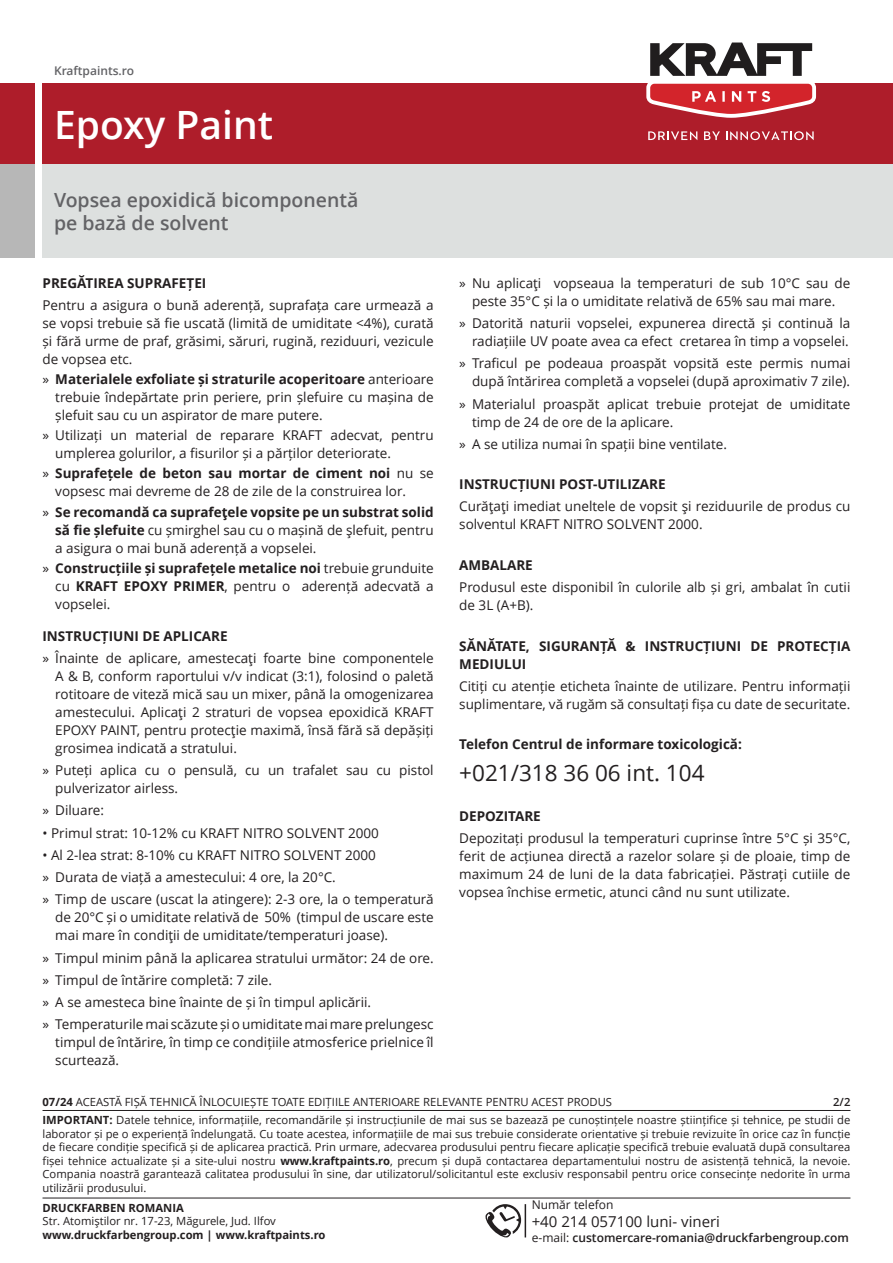
<style>
.page{position:relative;width:893px;height:1263px;background:#fff}
.page>*{position:absolute;margin:0;border:0;box-sizing:border-box;transform-origin:0 0}
.t1{font:600 39px "Open Sans";color:#fff}
.t2{font:22.5px "Open Sans";color:#231f20}
.t3{font:600 19.5px/23.4px "Open Sans";color:#636366}
.t4{font:15px "Open Sans";color:#231f20}
.t5{font:13.5px/18px "Open Sans";color:#231f20}
.t6{font:700 13.5px/18px "Open Sans";color:#231f20}
.t7{font:600 12px "Open Sans";color:#231f20}
.t8{font:600 12px "Open Sans";color:#636366}
.t9{font:12px "Open Sans";color:#231f20}
.t10{font:11.25px/13.5px "Open Sans";color:#231f20;text-align:right}
.t11{font:700 11.25px "Open Sans";color:#231f20}
.s1{font-weight:700}
.s2{font-weight:600}
.s3{font-weight:400}
</style>
<div class="page">
<div style="left:43px;top:83px;width:850px;height:81px;background:#ae1d2a"></div>
<div style="left:0;top:83px;width:34px;height:81px;background:#ae1d2a"></div>
<div style="left:43px;top:164px;width:850px;height:94px;background:#dde0df"></div>
<div style="left:0;top:164px;width:34px;height:94px;background:#b7b7b7"></div>
<svg style="left:646px;top:43px;width:171px;height:75px"></svg>
<svg style="left:648px;top:131px;width:49px;height:9px"></svg>
<svg style="left:704px;top:131px;width:16px;height:9px"></svg>
<svg style="left:726px;top:131px;width:88px;height:9px"></svg>
<hr style="left:43px;top:1110px;width:807px;height:1px;background:#231f20">
<hr style="left:43px;top:1198px;width:807px;height:1px;background:#231f20">
<svg style="left:485px;top:1204px;width:36px;height:34px"></svg>
<hr style="left:525px;top:1204px;width:1px;height:33px;background:#231f20">
<p class="t8" style="left:54px;top:62px;width:82px">Kraftpaints.ro</p>
<h1 class="t1" style="left:54px;top:98px;width:221px">Epoxy Paint</h1>
<h3 class="t3" style="left:54px;top:188px;width:306px">Vopsea epoxidică bicomponentă pe bază de solvent</h3>
<p class="t6" style="left:43px;top:274px;width:165px">PREGĂTIREA SUPRAFEȚEI</p>
<p class="t5" style="left:43px;top:296px;width:393px;text-align:justify">Pentru a asigura o bună aderență, suprafața care urmează a se vopsi trebuie să fie uscată (limită de umiditate &lt;4%), curată și fără urme de praf, grăsimi, săruri, rugină, reziduuri, vezicule de vopsea etc.</p>
<p class="t5" style="left:55px;top:370px;width:380px;text-align:justify;text-indent:-13px">» <span class="s1">Materialele exfoliate și straturile acoperitoare</span> anterioare trebuie îndepărtate prin periere, prin șlefuire cu mașina de șlefuit sau cu un aspirator de mare putere.</p>
<p class="t5" style="left:55px;top:426px;width:380px;text-indent:-13px">» Utilizați un material de reparare KRAFT adecvat, pentru umplerea golurilor, a fisurilor și a părților deteriorate.</p>
<p class="t5" style="left:55px;top:464px;width:380px;text-indent:-13px">» <span class="s1">Suprafețele de beton sau mortar de ciment noi</span> nu se vopsesc mai devreme de 28 de zile de la construirea lor.</p>
<p class="t5" style="left:55px;top:502px;width:380px;text-align:justify;text-indent:-13px">» <span class="s1">Se recomandă ca suprafeţele vopsite pe un substrat solid să fie șlefuite</span> cu șmirghel sau cu o mașină de şlefuit, pentru a asigura o mai bună aderență a vopselei.</p>
<p class="t5" style="left:55px;top:558px;width:380px;text-align:justify;text-indent:-13px">» <span class="s1">Construcțiile și suprafețele metalice noi</span> trebuie grunduite cu <span class="s1">KRAFT EPOXY PRIMER</span>, pentru o aderență adecvată a vopselei.</p>
<p class="t6" style="left:43px;top:626px;width:187px">INSTRUCȚIUNI DE APLICARE</p>
<p class="t5" style="left:55px;top:649px;width:380px;text-align:justify;text-indent:-13px">» Înainte de aplicare, amestecaţi foarte bine componentele A &amp; B, conform raportului v/v indicat (3:1), folosind o paletă rotitoare de viteză mică sau un mixer, până la omogenizarea amestecului. Aplicaţi 2 straturi de vopsea epoxidică KRAFT EPOXY PAINT, pentru protecţie maximă, însă fără să depășiți grosimea indicată a stratului.</p>
<p class="t5" style="left:55px;top:761px;width:380px;text-indent:-13px">» Puteți aplica cu o pensulă, cu un trafalet sau cu pistol pulverizator airless.</p>
<p class="t5" style="left:43px;top:801px;width:63px">» Diluare:</p>
<p class="t5" style="left:43px;top:823px;width:338px">• Primul strat: 10-12% cu KRAFT NITRO SOLVENT 2000</p>
<p class="t5" style="left:43px;top:844px;width:393px;line-height:22.2px">• Al 2-lea strat: 8-10% cu KRAFT NITRO SOLVENT 2000<br>» Durata de viață a amestecului: 4 ore, la 20°C.<br>» Timp de uscare (uscat la atingere): 2-3 ore, la o temperatură</p>
<p class="t5" style="left:55px;top:908px;width:380px">de 20°C și o umiditate relativă de 50% (timpul de uscare este mai mare în condiţii de umiditate/temperaturi joase).</p>
<p class="t5" style="left:43px;top:946px;width:393px;line-height:22.2px">» Timpul minim până la aplicarea stratului următor: 24 de ore. » Timpul de întărire completă: 7 zile.<br>» A se amesteca bine înainte de și în timpul aplicării.<br>» Temperaturile mai scăzute și o umiditate mai mare prelungesc</p>
<p class="t5" style="left:55px;top:1033px;width:380px">timpul de întărire, în timp ce condițiile atmosferice prielnice îl scurtează.</p>
<p class="t5" style="left:459px;top:274px;width:393px;text-align:center">» Nu aplicaţi vopseaua la temperaturi de sub 10°C sau de peste 35°C și la o umiditate relativă de 65% sau mai mare.</p>
<p class="t5" style="left:459px;top:314px;width:393px;text-align:right">» Datorită naturii vopselei, expunerea directă și continuă la radiațiile UV poate avea ca efect cretarea în timp a vopselei.</p>
<p class="t5" style="left:459px;top:354px;width:393px;text-align:right">» Traficul pe podeaua proaspăt vopsită este permis numai după întărirea completă a vopselei (după aproximativ 7 zile).</p>
<p class="t5" style="left:472px;top:394px;width:380px;text-indent:-13px">» Materialul proaspăt aplicat trebuie protejat de umiditate timp de 24 de ore de la aplicare.</p>
<p class="t5" style="left:459px;top:435px;width:269px">» A se utiliza numai în spații bine ventilate.</p>
<p class="t6" style="left:459px;top:475px;width:208px">INSTRUCȚIUNI POST-UTILIZARE</p>
<p class="t5" style="left:459px;top:497px;width:393px">Curăţaţi imediat uneltele de vopsit şi reziduurile de produs cu solventul KRAFT NITRO SOLVENT 2000.</p>
<p class="t6" style="left:459px;top:556px;width:75px">AMBALARE</p>
<p class="t5" style="left:459px;top:578px;width:393px">Produsul este disponibil în culorile alb și gri, ambalat în cutii de 3L (A+B).</p>
<p class="t6" style="left:459px;top:636px;width:393px">SĂNĂTATE, SIGURANȚĂ &amp; INSTRUCȚIUNI DE PROTECȚIA<br>MEDIULUI</p>
<p class="t5" style="left:459px;top:677px;width:393px">Citiți cu atenție eticheta înainte de utilizare. Pentru informații suplimentare, vă rugăm să consultați fișa cu date de securitate.</p>
<p class="t6" style="left:459px;top:735px;width:284px">Telefon Centrul de informare toxicologică:</p>
<h2 class="t2" style="left:459px;top:757px;width:247px">+021/318 36 06 int. 104</h2>
<p class="t6" style="left:459px;top:807px;width:83px">DEPOZITARE</p>
<p class="t5" style="left:459px;top:829px;width:393px;text-align:justify">Depozitați produsul la temperaturi cuprinse între 5°C și 35°C, ferit de acțiunea directă a razelor solare și de ploaie, timp de maximum 24 de luni de la data fabricației. Păstrați cutiile de vopsea închise ermetic, atunci când nu sunt utilizate.</p>
<p class="t10" style="left:43px;top:1095px;width:571px"><span class="s1">07/24</span> ACEASTĂ FIȘĂ TEHNICĂ ÎNLOCUIEȘTE TOATE EDIȚIILE ANTERIOARE RELEVANTE PENTRU ACEST PRODUS</p>
<p class="t10" style="left:43px;top:1093px;width:809px;line-height:17.9px"><span class="s2">2/2<br></span><span class="s1">IMPORTANT:</span> Datele tehnice, informațiile, recomandările și instrucțiunile de mai sus se bazează pe cunoștințele noastre științifice și tehnice, pe studii de</p>
<p class="t10" style="left:43px;top:1127px;width:809px;text-align:justify">laborator și pe o experiență îndelungată. Cu toate acestea, informațiile de mai sus trebuie considerate orientative și trebuie revizuite în orice caz în funcție de fiecare condiție specifică și de aplicarea practică. Prin urmare, adecvarea produsului pentru fiecare aplicație specifică trebuie evaluată după consultarea fișei tehnice actualizate și a site-ului nostru <span class="s1">www.kraftpaints.ro</span>, precum și după contactarea departamentului nostru de asistență tehnică, la nevoie.<br>Compania noastră garantează calitatea produsului în sine, dar utilizatorul/solicitantul este exclusiv responsabil pentru orice consecințe nedorite în urma utilizării produsului.</p>
<p class="t11" style="left:43px;top:1199px;width:143px">DRUCKFARBEN ROMANIA</p>
<p class="t10" style="left:43px;top:1214px;width:235px">Str. Atomiştilor nr. 17-23, Măgurele, Jud. Ilfov</p>
<p class="t11" style="left:43px;top:1226px;width:285px">www.druckfarbengroup.com | www.kraftpaints.ro</p>
<p class="t9" style="left:532px;top:1196px;width:83px">Număr telefon</p>
<p class="t4" style="left:532px;top:1211px;width:190px">+40 214 057100 luni- vineri</p>
<p class="t7" style="left:532px;top:1229px;width:319px"><span class="s3">e-mail:</span> customercare-romania@druckfarbengroup.com</p>
</div>
